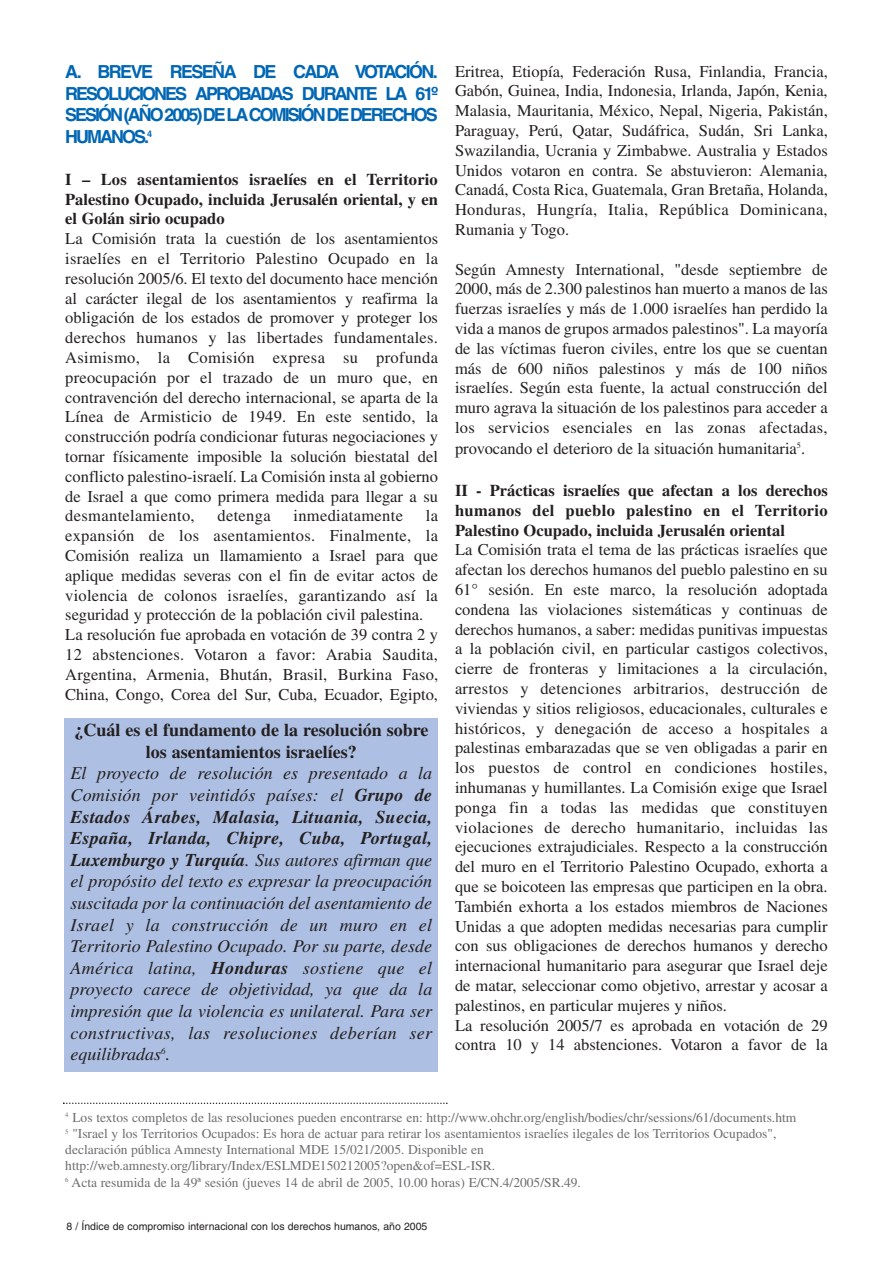
<style>
.page{position:relative;width:893px;height:1263px;background:#fff}
.page>*{position:absolute;margin:0;border:0;box-sizing:border-box;transform-origin:0 0}
.t1{font:italic 18px/21.6px "Times";letter-spacing:.02em;color:#231f20;text-align:justify}
.t2{font:700 18px/21.6px "Helvetica";letter-spacing:-.11em;color:#0166b3;text-align:justify}
.t3{font:700 18px/21.6px "Times";color:#231f20;text-align:center}
.t4{font:16.5px/19.8px "Times";color:#231f20;text-align:justify}
.t5{font:700 16.5px/19.8px "Times";color:#231f20;text-align:justify}
.t6{font:16.5px "Times";letter-spacing:.02em;color:#231f20}
.t7{font:13.5px/16.2px "Times";color:#6c6d70}
.t8{font:10.5px "Helvetica";color:#231f20}
.s1{font-weight:700}
</style>
<div class="page">
<svg style="left:63px;top:1102px;width:385px;height:2px"></svg>
<div style="left:64px;top:718px;width:374px;height:353px;background:#adbfe2"></div>
<p class="t2" style="left:65px;top:63px;width:374px">A. BREVE RESEÑA DE CADA VOTACIÓN.<br>RESOLUCIONES APROBADAS DURANTE LA 61º SESIÓN (AÑO 2005) DE LA COMISIÓN DE DERECHOS HUMANOS.<sup>4</sup></p>
<p class="t5" style="left:65px;top:171px;width:374px">I – Los asentamientos israelíes en el Territorio Palestino Ocupado, incluida Jerusalén oriental, y en el Golán sirio ocupado</p>
<p class="t4" style="left:65px;top:230px;width:374px">La Comisión trata la cuestión de los asentamientos israelíes en el Territorio Palestino Ocupado en la resolución 2005/6. El texto del documento hace mención al carácter ilegal de los asentamientos y reafirma la obligación de los estados de promover y proteger los derechos humanos y las libertades fundamentales.<br>Asimismo, la Comisión expresa su profunda preocupación por el trazado de un muro que, en contravención del derecho internacional, se aparta de la Línea de Armisticio de 1949. En este sentido, la construcción podría condicionar futuras negociaciones y tornar físicamente imposible la solución biestatal del conflicto palestino-israelí. La Comisión insta al gobierno de Israel a que como primera medida para llegar a su desmantelamiento,</p>
<p class="t4" style="left:65px;top:508px;width:374px;text-align:left;text-indent:361px">la expansión de los asentamientos. Finalmente, la Comisión realiza un llamamiento a Israel para que aplique medidas severas con el fin de evitar actos de violencia de colonos israelíes, garantizando así la seguridad y protección de la población civil palestina.<br>La resolución fue aprobada en votación de 39 contra 2 y 12 abstenciones. Votaron a favor: Arabia Saudita, Argentina, Armenia, Bhután, Brasil, Burkina Faso, China, Congo, Corea del Sur, Cuba, Ecuador, Egipto,</p>
<p class="t6" style="left:217px;top:510px;width:55px">detenga</p>
<p class="t6" style="left:293px;top:510px;width:111px">inmediatamente</p>
<p class="t3" style="left:74px;top:721px;width:356px">¿Cuál es el fundamento de la resolución sobre los asentamientos israelíes?</p>
<p class="t1" style="left:70px;top:764px;width:363px">El proyecto de resolución es presentado a la Comisión por veintidós países: el <span class="s1">Grupo de Estados Árabes, Malasia, Lituania, Suecia, España, Irlanda, Chipre, Cuba, Portugal, Luxemburgo y Turquía</span>. Sus autores afirman que el propósito del texto es expresar la preocupación suscitada por la continuación del asentamiento de Israel y la construcción de un muro en el Territorio Palestino Ocupado. Por su parte, desde América latina, <span class="s1">Honduras</span> sostiene que el proyecto carece de objetividad, ya que da la impresión que la violencia es unilateral. Para ser constructivas, las resoluciones deberían ser equilibradas<sup>6</sup>.</p>
<p class="t4" style="left:455px;top:63px;width:374px">Eritrea, Etiopía, Federación Rusa, Finlandia, Francia, Gabón, Guinea, India, Indonesia, Irlanda, Japón, Kenia, Malasia, Mauritania, México, Nepal, Nigeria, Pakistán, Paraguay, Perú, Qatar, Sudáfrica, Sudán, Sri Lanka, Swazilandia, Ucrania y Zimbabwe. Australia y Estados Unidos votaron en contra. Se abstuvieron: Alemania, Canadá, Costa Rica, Guatemala, Gran Bretaña, Holanda, Honduras, Hungría, Italia, República Dominicana, Rumania y Togo.</p>
<p class="t4" style="left:455px;top:261px;width:374px">Según Amnesty International, "desde septiembre de 2000, más de 2.300 palestinos han muerto a manos de las fuerzas israelíes y más de 1.000 israelíes han perdido la vida a manos de grupos armados palestinos". La mayoría de las víctimas fueron civiles, entre los que se cuentan más de 600 niños palestinos y más de 100 niños israelíes. Según esta fuente, la actual construcción del muro agrava la situación de los palestinos para acceder a los servicios esenciales en las zonas afectadas, provocando el deterioro de la situación humanitaria<sup>5</sup>.</p>
<p class="t5" style="left:455px;top:482px;width:374px">II - Prácticas israelíes que afectan a los derechos humanos del pueblo palestino en el Territorio Palestino Ocupado, incluida Jerusalén oriental</p>
<p class="t4" style="left:455px;top:542px;width:374px;text-align:left">La Comisión trata el tema de las prácticas israelíes que afectan los derechos humanos del pueblo palestino en su 61° sesión. En este marco, la resolución adoptada condena las violaciones sistemáticas y continuas de derechos humanos, a saber: medidas punitivas impuestas a la población civil, en particular castigos colectivos, cierre de fronteras y limitaciones a la circulación, arrestos y detenciones arbitrarios, destrucción de viviendas y sitios religiosos, educacionales, culturales e históricos, y denegación de acceso a hospitales a palestinas embarazadas que se ven obligadas a parir en los puestos de control en condiciones hostiles, inhumanas y humillantes. La Comisión exige que Israel ponga fin a todas las medidas que constituyen violaciones de derecho humanitario, incluidas las ejecuciones extrajudiciales. Respecto a la construcción del muro en el Territorio Palestino Ocupado, exhorta a que se boicoteen las empresas que participen en la obra.<br>También exhorta a los estados miembros de Naciones Unidas a que adopten medidas necesarias para cumplir con sus obligaciones de derechos humanos y derecho internacional humanitario para asegurar que Israel deje de matar, seleccionar como objetivo, arrestar y acosar a palestinos, en particular mujeres y niños.<br>La resolución 2005/7 es aprobada en votación de 29 contra 10 y 14 abstenciones. Votaron a favor de la</p>
<p class="t7" style="left:65px;top:1111px;width:733px"><sup>4</sup> Los textos completos de las resoluciones pueden encontrarse en: http://www.ohchr.org/english/bodies/chr/sessions/61/documents.htm <sup>5</sup> "Israel y los Territorios Ocupados: Es hora de actuar para retirar los asentamientos israelíes ilegales de los Territorios Ocupados", declaración pública Amnesty International MDE 15/021/2005. Disponible en http://web.amnesty.org/library/Index/ESLMDE150212005?open&amp;of=ESL-ISR.<br><sup>6</sup> Acta resumida de la 49ª sesión (jueves 14 de abril de 2005, 10.00 horas) E/CN.4/2005/SR.49.</p>
<p class="t8" style="left:66px;top:1223px;width:363px">8 / Índice de compromiso internacional con los derechos humanos, año 2005</p>
</div>
